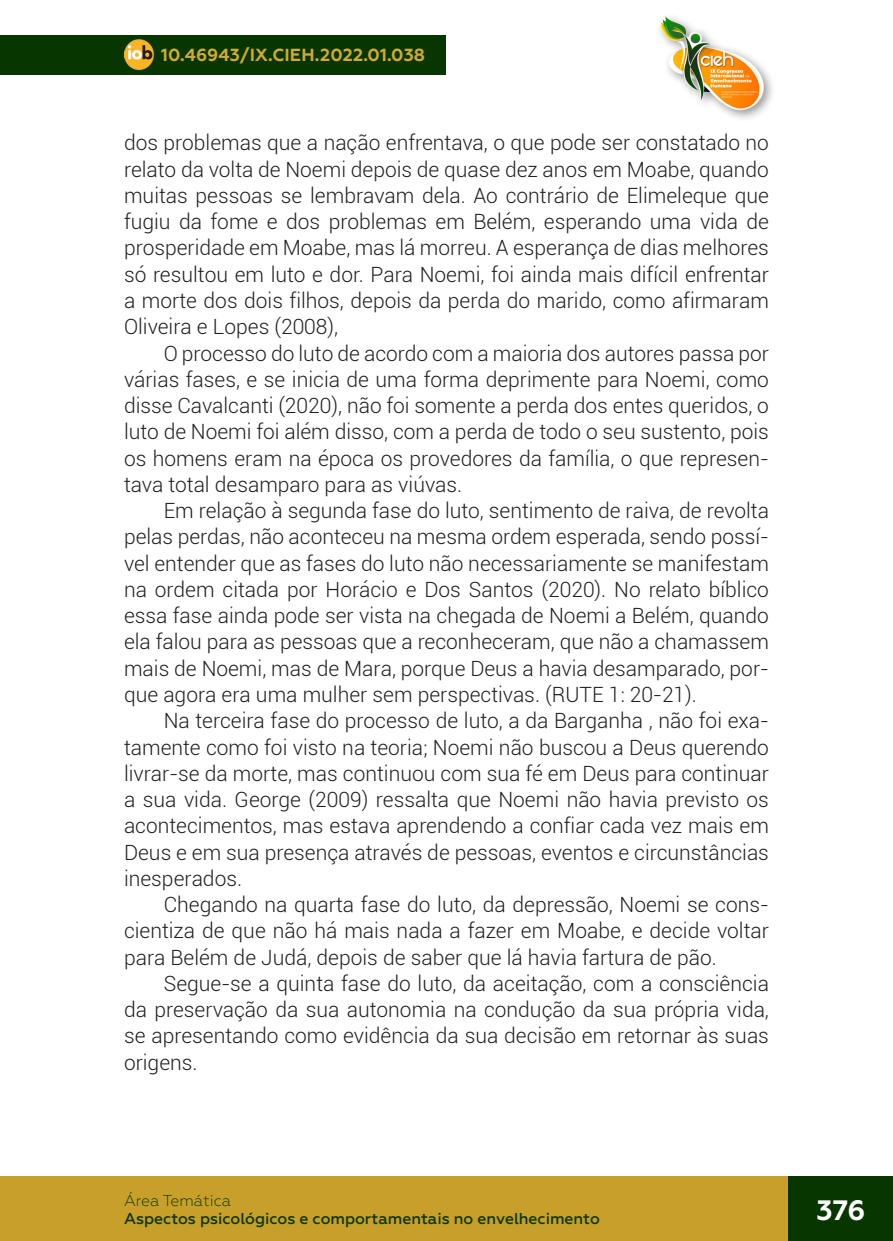
<style>
.page{position:relative;width:893px;height:1241px;background:#fff}
.page>*{position:absolute;margin:0;border:0;box-sizing:border-box;transform-origin:0 0}
.t1{font:700 28px "Geometria";color:#fff}
._6_CORPO{font:300 21px/26.2px "Roboto";color:#231f20;text-align:justify}
.t2{font:700 17.5px "Geometria";letter-spacing:.01em;color:#d2a935}
.t3{font:500 15.75px "Geometria";color:#083600}
.t4{font:300 15.75px "Geometria";color:#083600}
</style>
<div class="page">
<div style="left:0;top:1176px;width:893px;height:64px;background:#c89f2b"></div>
<div style="left:0;top:35px;width:446px;height:39px;background:#083600"></div>
<img style="left:124px;top:40px;width:30px;height:29px">
<div style="left:789px;top:1176px;width:104px;height:64px;background:#083600"></div>
<div style="left:655px;top:12px;width:121px;height:111px;background:#231f20;opacity:.5"></div>
<img style="left:656px;top:12px;width:113px;height:100px">
<p class="t2" style="left:161px;top:45px;width:265px">10.46943/IX.CIEH.2022.01.038</p>
<p class="_6_CORPO" style="left:124px;top:129px;width:646px">dos problemas que a nação enfrentava, o que pode ser constatado no relato da volta de Noemi depois de quase dez anos em Moabe, quando muitas pessoas se lembravam dela. Ao contrário de Elimeleque que fugiu da fome e dos problemas em Belém, esperando uma vida de prosperidade em Moabe, mas lá morreu. A esperança de dias melhores só resultou em luto e dor. Para Noemi, foi ainda mais difícil enfrentar a morte dos dois filhos, depois da perda do marido, como afirmaram Oliveira e Lopes (2008),</p>
<p class="_6_CORPO" style="left:124px;top:339px;width:646px;text-indent:40px">O processo do luto de acordo com a maioria dos autores passa por várias fases, e se inicia de uma forma deprimente para Noemi, como disse Cavalcanti (2020), não foi somente a perda dos entes queridos, o luto de Noemi foi além disso, com a perda de todo o seu sustento, pois os homens eram na época os provedores da família, o que represen&shy;tava total desamparo para as viúvas.</p>
<p class="_6_CORPO" style="left:124px;top:496px;width:646px;text-indent:40px">Em relação à segunda fase do luto, sentimento de raiva, de revolta pelas perdas, não aconteceu na mesma ordem esperada, sendo possí&shy;vel entender que as fases do luto não necessariamente se manifestam na ordem citada por Horácio e Dos Santos (2020). No relato bíblico essa fase ainda pode ser vista na chegada de Noemi a Belém, quando ela falou para as pessoas que a reconheceram, que não a chamassem mais de Noemi, mas de Mara, porque Deus a havia desamparado, por&shy;que agora era uma mulher sem perspectivas. (RUTE 1: 20-21).</p>
<p class="_6_CORPO" style="left:124px;top:706px;width:646px;text-indent:40px">Na terceira fase do processo de luto, a da Barganha , não foi exa&shy;tamente como foi visto na teoria; Noemi não buscou a Deus querendo livrar-se da morte, mas continuou com sua fé em Deus para continuar a sua vida. George (2009) ressalta que Noemi não havia previsto os acontecimentos, mas estava aprendendo a confiar cada vez mais em Deus e em sua presença através de pessoas, eventos e circunstâncias inesperados.</p>
<p class="_6_CORPO" style="left:124px;top:890px;width:646px;text-indent:40px">Chegando na quarta fase do luto, da depressão, Noemi se cons&shy;cientiza de que não há mais nada a fazer em Moabe, e decide voltar para Belém de Judá, depois de saber que lá havia fartura de pão.</p>
<p class="_6_CORPO" style="left:124px;top:969px;width:646px;text-indent:40px">Segue-se a quinta fase do luto, da aceitação, com a consciência da preservação da sua autonomia na condução da sua própria vida, se apresentando como evidência da sua decisão em retornar às suas origens.</p>
<p class="t4" style="left:124px;top:1191px;width:109px">Área Temática</p>
<p class="t3" style="left:124px;top:1208px;width:477px">Aspectos psicológicos e comportamentais no envelhecimento</p>
<h1 class="t1" style="left:816px;top:1192px;width:51px">376</h1>
</div>
